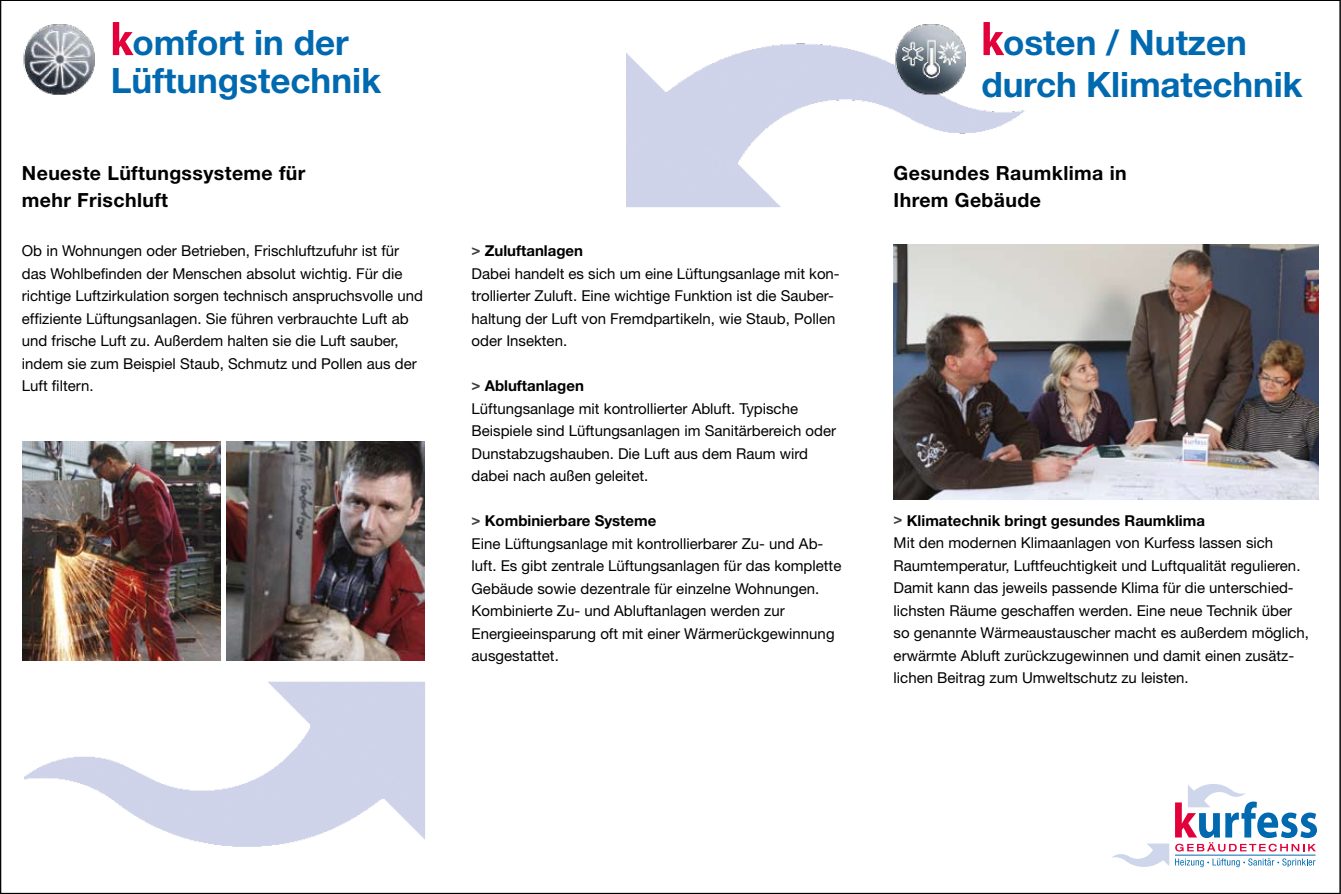
<style>
.page{position:relative;width:1341px;height:894px;background:#fff}
.page>*{position:absolute;margin:0;border:0;box-sizing:border-box;transform-origin:0 0}
.t1{font:700 34.95px/38.7px "Helvetica Neue";color:#0069af;text-align:center}
.t2{font:700 19.5px/26.5px "Helvetica Neue";letter-spacing:.02em;color:#000}
.t3{font:15px/22.5px "Helvetica Neue";color:#000}
.s1{font-weight:700;color:#3e3e40}
.s2{font-weight:700}
</style>
<div class="page">
<svg style="left:113px;top:22px;width:21px;height:33px"></svg>
<img style="left:24px;top:681px;width:401px;height:166px">
<img style="left:626px;top:43px;width:399px;height:164px">
<svg style="left:1112px;top:843px;width:57px;height:24px"></svg>
<hr style="left:1175px;top:855px;width:140px;height:1px;background:#0069af">
<svg style="left:1175px;top:784px;width:142px;height:67px"></svg>
<svg style="left:1175px;top:858px;width:140px;height:9px"></svg>
<svg style="left:983px;top:22px;width:21px;height:33px"></svg>
<img style="left:23px;top:24px;width:71px;height:71px">
<img style="left:889px;top:24px;width:77px;height:77px">
<img style="left:894px;top:244px;width:425px;height:255px">
<img style="left:23px;top:442px;width:198px;height:219px">
<img style="left:227px;top:442px;width:198px;height:219px">
<h1 class="t1" style="left:111px;top:22px;width:272px">omfort in der<br>Lüftungstechnik</h1>
<h2 class="t2" style="left:22px;top:160px;width:285px">Neueste Lüftungssysteme für mehr Frischluft</h2>
<p class="t3" style="left:22px;top:239px;width:403px">Ob in Wohnungen oder Betrieben, Frischluftzufuhr ist für das Wohlbefinden der Menschen absolut wichtig. Für die richtige Luftzirkulation sorgen technisch anspruchsvolle und effiziente Lüftungsanlagen. Sie führen verbrauchte Luft ab und frische Luft zu. Außerdem halten sie die Luft sauber, indem sie zum Beispiel Staub, Schmutz und Pollen aus der Luft filtern.</p>
<p class="t3" style="left:472px;top:239px;width:370px"><span class="s1">&gt;</span> <span class="s2">Zuluftanlagen<br></span>Dabei handelt es sich um eine Lüftungsanlage mit kon&shy;trollierter Zuluft. Eine wichtige Funktion ist die Sauber&shy;haltung der Luft von Fremdpartikeln, wie Staub, Pollen oder Insekten.</p>
<p class="t3" style="left:472px;top:374px;width:366px"><span class="s1">&gt;</span> <span class="s2">Abluftanlagen<br></span>Lüftungsanlage mit kontrollierter Abluft. Typische Beispiele sind Lüftungsanlagen im Sanitärbereich oder Dunstabzugshauben. Die Luft aus dem Raum wird dabei nach außen geleitet.</p>
<p class="t3" style="left:472px;top:509px;width:371px"><span class="s1">&gt;</span> <span class="s2">Kombinierbare Systeme<br></span>Eine Lüftungsanlage mit kontrollierbarer Zu- und Ab&shy;luft. Es gibt zentrale Lüftungsanlagen für das komplette Gebäude sowie dezentrale für einzelne Wohnungen.<br>Kombinierte Zu- und Abluftanlagen werden zur Energieeinsparung oft mit einer Wärmerückgewinnung ausgestattet.</p>
<h1 class="t1" style="left:981px;top:21px;width:323px;line-height:42px;text-align:left;text-indent:22px">osten / Nutzen durch Klimatechnik</h1>
<h2 class="t2" style="left:894px;top:160px;width:235px">Gesundes Raumklima in<br>Ihrem Gebäude</h2>
<p class="t3" style="left:894px;top:509px;width:417px"><span class="s1">&gt;</span> <span class="s2">Klimatechnik bringt gesundes Raumklima<br></span>Mit den modernen Klimaanlagen von Kurfess lassen sich Raumtemperatur, Luftfeuchtigkeit und Luftqualität regulieren.<br>Damit kann das jeweils passende Klima für die unterschied&shy;lichsten Räume geschaffen werden. Eine neue Technik über so genannte Wärmeaustauscher macht es außerdem möglich, erwärmte Abluft zurückzugewinnen und damit einen zusätz&shy;lichen Beitrag zum Umweltschutz zu leisten.</p>
</div>
